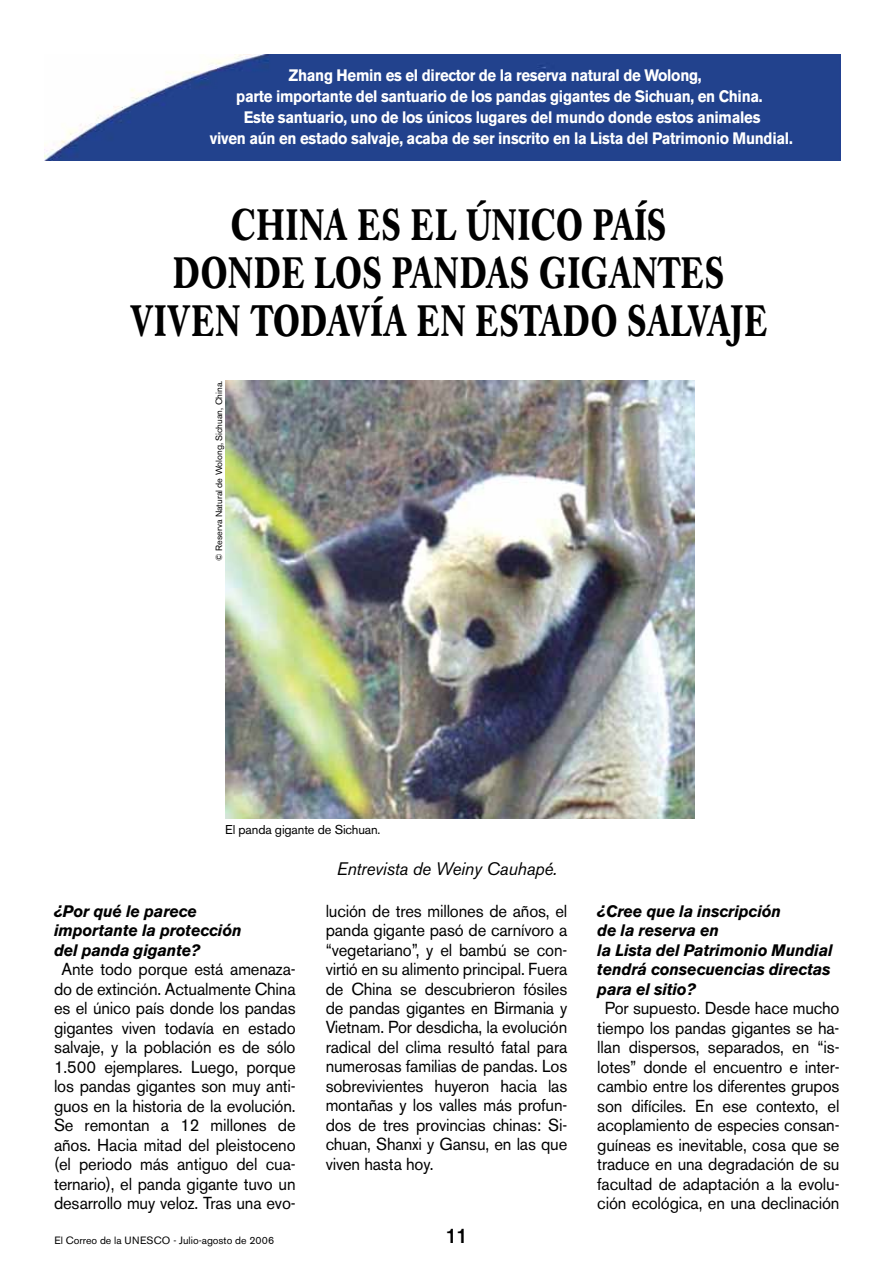
<style>
.page{position:relative;width:893px;height:1263px;background:#fff}
.page>*{position:absolute;margin:0;border:0;box-sizing:border-box;transform-origin:0 0}
.t1{font:700 43.5px/48px "Caslon Book BE";letter-spacing:.03em;color:#000;text-align:center;scale:.72 1}
.t2{font:500 21px "Akzidenz Grotesk BE";color:#000;scale:.96 1}
.t3{font:italic 18px "Akzidenz Grotesk BE";letter-spacing:-.01em;color:#000;scale:.96 1}
.t4{font:17.25px/19.5px "Akzidenz Grotesk BE";letter-spacing:-.01em;color:#000;text-align:center;scale:.96 1}
.t5{font:700 16.5px "Akzidenz Grotesk BE";letter-spacing:-.02em;color:#fff;scale:.91 1}
.t6{font:italic 700 16.5px/19.5px "Akzidenz Grotesk BE";letter-spacing:-.01em;color:#000;scale:.96 1}
.t7{font:12.75px "Akzidenz Grotesk BE";letter-spacing:-.01em;color:#000}
.t8{font:10.5px "Akzidenz Grotesk BE";color:#000}
.t9{font:9px "Akzidenz Grotesk BE";color:#000}
</style>
<div class="page">
<img style="left:44px;top:54px;width:796px;height:106px">
<img style="left:225px;top:381px;width:469px;height:438px">
<p class="t5" style="left:289px;top:65px;width:455px">Zhang Hemin es el director de la reserva natural de Wolong,</p>
<p class="t5" style="left:236px;top:86px;width:580px">parte importante del santuario de los pandas gigantes de Sichuan, en China.</p>
<p class="t5" style="left:244px;top:107px;width:569px">Este santuario, uno de los únicos lugares del mundo donde estos animales</p>
<p class="t5" style="left:210px;top:128px;width:642px">viven aún en estado salvaje, acaba de ser inscrito en la Lista del Patrimonio Mundial.</p>
<h1 class="t1" style="left:130px;top:202px;width:885px">CHINA ES EL ÚNICO PAÍS<br>DONDE LOS PANDAS GIGANTES<br>VIVEN TODAVÍA EN ESTADO SALVAJE</h1>
<p class="t9" style="left:214px;top:561px;width:181px;rotate:-90deg">© Reserva Natural de Wolong, Sichuan, China.</p>
<p class="t7" style="left:225px;top:821px;width:157px">El panda gigante de Sichuan.</p>
<p class="t6" style="left:54px;top:901px;width:197px">¿Por qué le parece importante la protección del panda gigante?</p>
<p class="t4" style="left:54px;top:959px;width:253px">Ante todo porque está amenaza&shy;do de extinción. Actualmente China es el único país donde los pandas gigantes viven todavía en estado salvaje, y la población es de sólo 1.500 ejemplares. Luego, porque los pandas gigantes son muy anti&shy;guos en la historia de la evolución.<br>Se remontan a 12 millones de años. Hacia mitad del pleistoceno (el periodo más antiguo del cua&shy;ternario), el panda gigante tuvo un desarrollo muy veloz. Tras una evo-</p>
<p class="t3" style="left:337px;top:858px;width:231px">Entrevista de Weiny Cauhapé.</p>
<p class="t4" style="left:326px;top:901px;width:253px;text-align:justify">lución de tres millones de años, el panda gigante pasó de carnívoro a “vegetariano”, y el bambú se con&shy;virtió en su alimento principal. Fuera de China se descubrieron fósiles de pandas gigantes en Birmania y Vietnam. Por desdicha, la evolución radical del clima resultó fatal para numerosas familias de pandas. Los sobrevivientes huyeron hacia las montañas y los valles más profun&shy;dos de tres provincias chinas: Si&shy;chuan, Shanxi y Gansu, en las que viven hasta hoy.</p>
<p class="t6" style="left:597px;top:901px;width:247px">¿Cree que la inscripción<br>de la reserva en<br>la Lista del Patrimonio Mundial tendrá consecuencias directas para el sitio?</p>
<p class="t4" style="left:597px;top:998px;width:254px">Por supuesto. Desde hace mucho tiempo los pandas gigantes se ha&shy;llan dispersos, separados, en “is&shy;lotes” donde el encuentro e inter&shy;cambio entre los diferentes grupos son difíciles. En ese contexto, el acoplamiento de especies consan&shy;guíneas es inevitable, cosa que se traduce en una degradación de su facultad de adaptación a la evolu&shy;ción ecológica, en una declinación</p>
<p class="t8" style="left:55px;top:1234px;width:221px">El Correo de la UNESCO - Julio-agosto de 2006</p>
<p class="t2" style="left:446px;top:1223px;width:24px">11</p>
</div>
